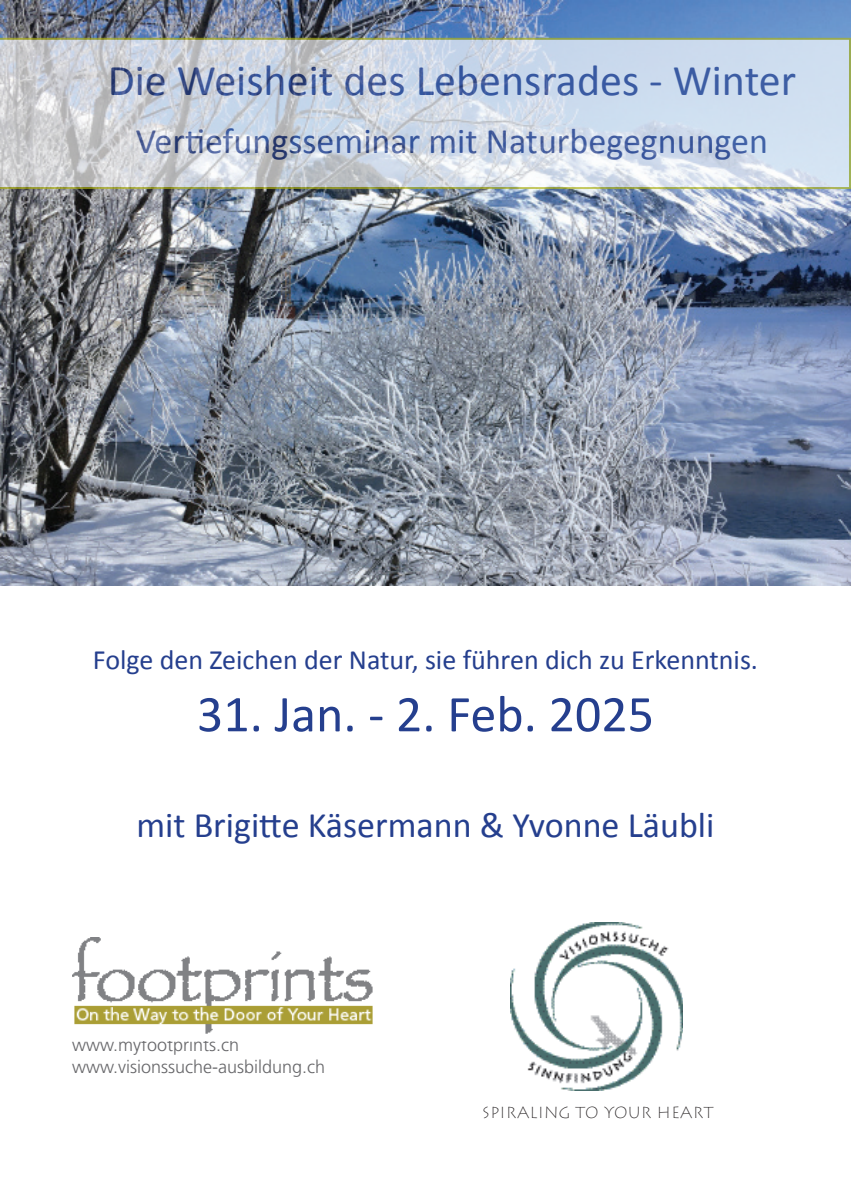
<style>
.page{position:relative;width:851px;height:1191px;background:#fff}
.page>*{position:absolute;margin:0;border:0;box-sizing:border-box;transform-origin:0 0}
.t1{font:52px "Calibri";color:#253f8e}
.t2{font:44px "Calibri";color:#253f8e}
.t3{font:36px "Calibri";color:#253f8e}
.t4{font:28px "Calibri";color:#253f8e}
.t5{font:300 18px/21.6px "Frutiger";color:#67676a}
.t6{font:200 16px "Lithos";color:#231f20}
</style>
<div class="page">
<img style="left:0;top:0;width:850px;height:586px">
<svg style="left:0;top:38px;width:850px;height:151px"></svg>
<img style="left:510px;top:922px;width:172px;height:168px">
<img style="left:72px;top:937px;width:301px;height:97px">
<p class="t2" style="left:108px;top:54px;width:689px">Die Weisheit des Lebensrades - Winter</p>
<p class="t3" style="left:136px;top:119px;width:633px">Vertiefungsseminar mit Naturbegegnungen</p>
<p class="t4" style="left:93px;top:642px;width:666px">Folge den Zeichen der Natur, sie führen dich zu Erkenntnis.</p>
<h1 class="t1" style="left:197px;top:682px;width:458px">31. Jan. - 2. Feb. 2025</h1>
<p class="t3" style="left:136px;top:802px;width:579px">mit Brigitte Käsermann &amp; Yvonne Läubli</p>
<p class="t5" style="left:72px;top:1034px;width:255px">www.myfootprints.ch www.visionssuche-ausbildung.ch</p>
<p class="t6" style="left:482px;top:1103px;width:233px">SPIRALING TO YOUR HEART</p>
</div>
